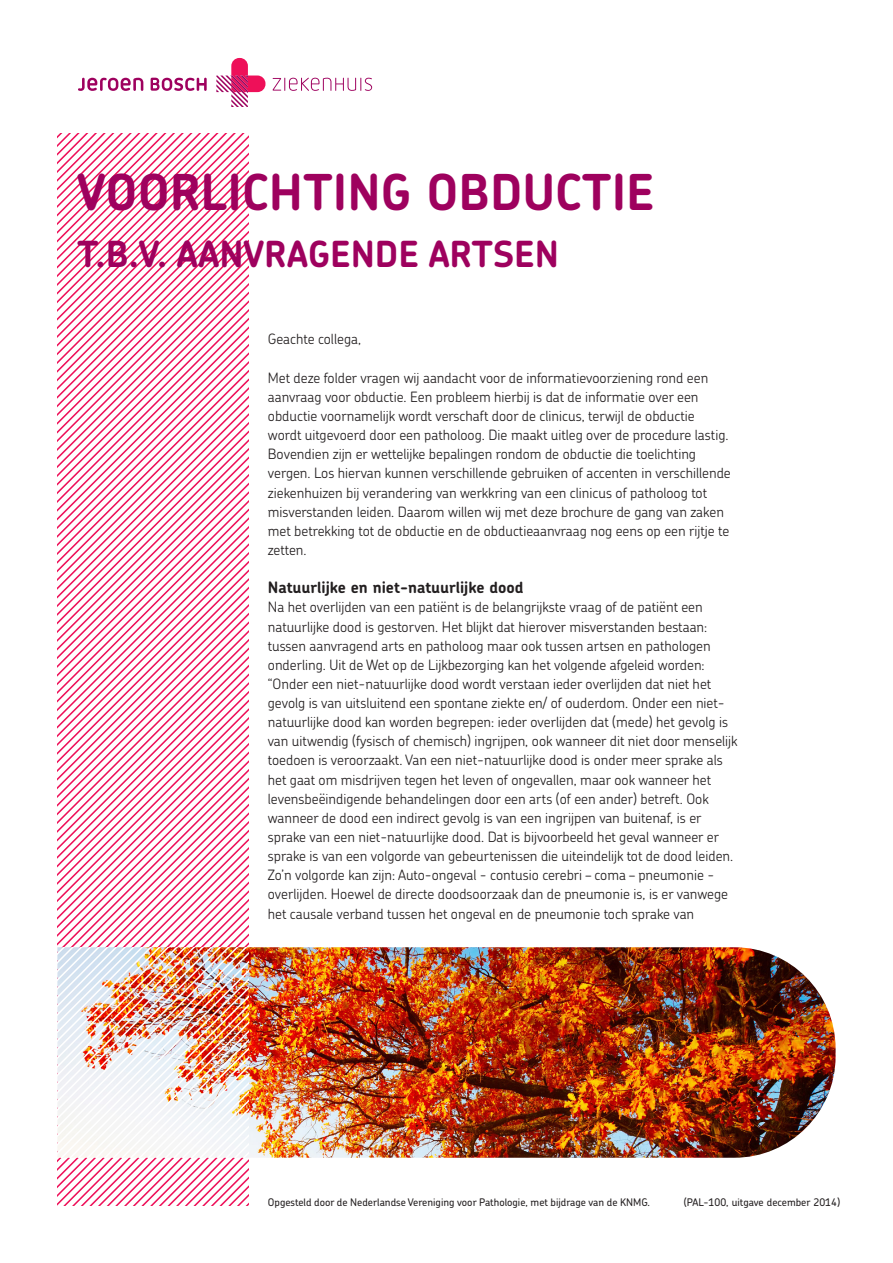
<style>
.page{position:relative;width:893px;height:1263px;background:#fff}
.page>*{position:absolute;margin:0;border:0;box-sizing:border-box;transform-origin:0 0}
.Titel{font:700 49.5px "Chevin";color:#9e015e}
.Titel-2{font:700 36px "Chevin";color:#9e015e}
.koppen{font:700 15.75px "Chevin";color:#231f20}
.broodtekst{font:300 14.25px/19.2px "Chevin";color:#231f20}
.broodtekst-2{font:500 10.5px "Chevin";color:#231f20}
.onderschrift{font:500 10.5px "Chevin";color:#231f20}
</style>
<div class="page">
<svg style="left:216px;top:58px;width:49px;height:49px"></svg>
<svg style="left:273px;top:78px;width:99px;height:13px"></svg>
<svg style="left:151px;top:78px;width:56px;height:13px"></svg>
<svg style="left:78px;top:78px;width:65px;height:13px"></svg>
<img style="left:249px;top:947px;width:587px;height:211px">
<svg style="left:57px;top:134px;width:192px;height:1071px"></svg>
<p class="Titel" style="left:77px;top:160px;width:578px">VOORLICHTING OBDUCTIE</p>
<p class="Titel-2" style="left:77px;top:231px;width:483px">T.B.V. AANVRAGENDE ARTSEN</p>
<p class="broodtekst" style="left:268px;top:329px;width:95px">Geachte collega,</p>
<p class="broodtekst" style="left:268px;top:368px;width:462px">Met deze folder vragen wij aandacht voor de informatievoorziening rond een aanvraag voor obductie. Een probleem hierbij is dat de informatie over een obductie voornamelijk wordt verschaft door de clinicus, terwijl de obductie wordt uitgevoerd door een patholoog. Die maakt uitleg over de procedure lastig.<br>Bovendien zijn er wettelijke bepalingen rondom de obductie die toelichting</p>
<p class="broodtekst" style="left:268px;top:463px;width:464px">vergen. Los hiervan kunnen verschillende gebruiken of accenten in verschillende ziekenhuizen bij verandering van werkkring van een clinicus of patholoog tot misverstanden leiden. Daarom willen wij met deze brochure de gang van zaken met betrekking tot de obductie en de obductieaanvraag nog eens op een rijtje te zetten.</p>
<p class="koppen" style="left:268px;top:577px;width:257px">Natuurlijke en niet-natuurlijke dood</p>
<p class="broodtekst" style="left:268px;top:597px;width:436px">Na het overlijden van een patiënt is de belangrijkste vraag of de patiënt een</p>
<p class="broodtekst" style="left:268px;top:616px;width:471px">natuurlijke dood is gestorven. Het blijkt dat hierover misverstanden bestaan: tussen aanvragend arts en patholoog maar ook tussen artsen en pathologen onderling. Uit de Wet op de Lijkbezorging kan het volgende afgeleid worden: “Onder een niet-natuurlijke dood wordt verstaan ieder overlijden dat niet het gevolg is van uitsluitend een spontane ziekte en/ of ouderdom. Onder een niet&shy;natuurlijke dood kan worden begrepen: ieder overlijden dat (mede) het gevolg is van uitwendig (fysisch of chemisch) ingrijpen, ook wanneer dit niet door menselijk toedoen is veroorzaakt. Van een niet-natuurlijke dood is onder meer sprake als het gaat om misdrijven tegen het leven of ongevallen, maar ook wanneer het levensbeëindigende behandelingen door een arts (of een ander) betreft. Ook wanneer de dood een indirect gevolg is van een ingrijpen van buitenaf, is er sprake van een niet-natuurlijke dood. Dat is bijvoorbeeld het geval wanneer er sprake is van een volgorde van gebeurtenissen die uiteindelijk tot de dood leiden.<br>Zo’n volgorde kan zijn: Auto-ongeval - contusio cerebri – coma – pneumonie - overlijden. Hoewel de directe doodsoorzaak dan de pneumonie is, is er vanwege het causale verband tussen het ongeval en de pneumonie toch sprake van</p>
<p class="broodtekst-2" style="left:268px;top:1195px;width:384px">Opgesteld door de Nederlandse Vereniging voor Pathologie, met bijdrage van de KNMG.</p>
<p class="onderschrift" style="left:684px;top:1195px;width:158px">(PAL-100, uitgave december 2014)</p>
</div>
